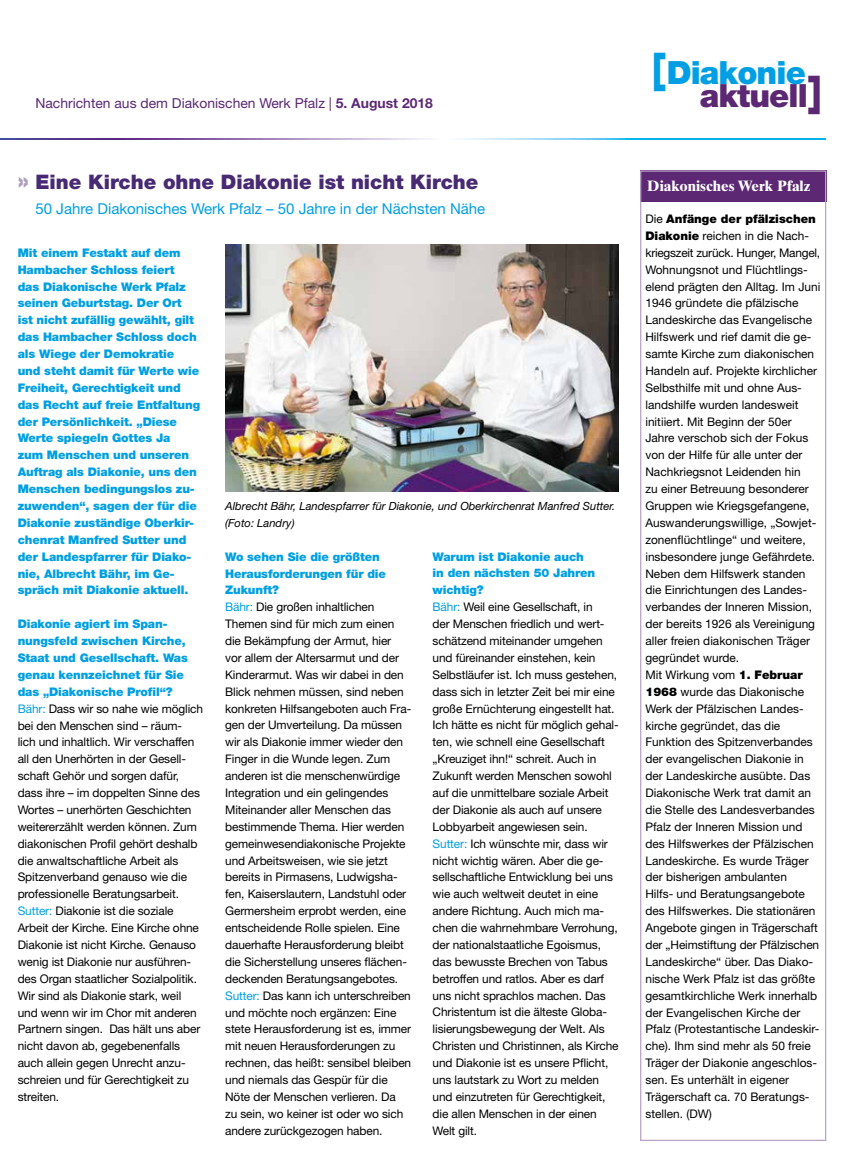
<style>
.page{position:relative;width:844px;height:1170px;background:#fff}
.page>*{position:absolute;margin:0;border:0;box-sizing:border-box;transform-origin:0 0}
.t1{font:900 32px "Helvetica Neue LT Std";letter-spacing:-.03em;color:#009fe3}
.t2{font:900 32px "Helvetica Neue LT Std";letter-spacing:-.03em;color:#5c2874}
.t3{font:900 20px "Helvetica Neue LT Std";color:#482974}
.t4{font:15px "Helvetica Neue LT Std";color:#009fe3}
.t5{font:700 15px "Times Ten LT Std";color:#fff}
.t6{font:13.75px "Helvetica Neue LT Std";color:#5c2874}
.t7{font:11.88px/16.9px "Helvetica Neue LT Std";letter-spacing:-.01em;color:#000}
.t8{font:900 11.88px/16.9px "Helvetica Neue LT Std";letter-spacing:-.01em;color:#009fe3}
.t9{font:italic 11.25px/16.9px "Helvetica Neue LT Std";color:#000}
.s1{font-weight:700}
.s2{font-size:25px;color:#b09fc3}
.s3{font-weight:900;color:#009fe3}
.s4{color:#009fe3}
.s5{font-size:42.75px}
.s6{font-weight:900}
</style>
<div class="page">
<svg style="left:0;top:138px;width:825px;height:2px;background:#739cd0"></svg>
<img style="left:225px;top:245px;width:393px;height:246px">
<div style="left:640px;top:170px;width:186px;height:32px;background:#5c2874"></div>
<div style="left:640px;top:170px;width:186px;height:970px;border:1px solid #b9a1c3"></div>
<p class="t6" style="left:35px;top:95px;width:399px">Nachrichten aus dem Diakonischen Werk Pfalz | <span class="s1">5. August 2018</span></p>
<h2 class="t3" style="left:18px;top:170px;width:462px"><span class="s2">»</span> Eine Kirche ohne Diakonie ist nicht Kirche</h2>
<p class="t4" style="left:35px;top:200px;width:451px">50 Jahre Diakonisches Werk Pfalz – 50 Jahre in der Nächsten Nähe</p>
<p class="t8" style="left:18px;top:244px;width:184px">Mit einem Festakt auf dem<br>Hambacher Schloss feiert<br>das Diakonische Werk Pfalz seinen Geburtstag. Der Ort<br>ist nicht zufällig gewählt, gilt das Hambacher Schloss doch als Wiege der Demokratie<br>und steht damit für Werte wie<br>Freiheit, Gerechtigkeit und das Recht auf freie Entfaltung der Persönlichkeit. „Diese<br>Werte spiegeln Gottes Ja<br>zum Menschen und unseren<br>Auftrag als Diakonie, uns den<br>Menschen bedingungslos zu&shy;zuwenden“, sagen der für die<br>Diakonie zuständige Oberkir&shy;chenrat Manfred Sutter und der Landespfarrer für Diako&shy;nie, Albrecht Bähr, im Ge&shy;spräch mit Diakonie aktuell.</p>
<p class="t7" style="left:18px;top:615px;width:187px"><span class="s3">Diakonie agiert im Span&shy;nungsfeld zwischen Kirche,<br>Staat und Gesellschaft. Was genau kennzeichnet für Sie das „Diakonische Profil“?<br></span><span class="s4">Bähr:</span> Dass wir so nahe wie möglich bei den Menschen sind – räum-<br>lich und inhaltlich. Wir verschaffen all den Unerhörten in der Gesell&shy;schaft Gehör und sorgen dafür, dass ihre – im doppelten Sinne des<br>Wortes – unerhörten Geschichten weitererzählt werden können. Zum diakonischen Profil gehört deshalb die anwaltschaftliche Arbeit als<br>Spitzenverband genauso wie die professionelle Beratungsarbeit.<br><span class="s4">Sutter:</span> Diakonie ist die soziale<br>Arbeit der Kirche. Eine Kirche ohne<br>Diakonie ist nicht Kirche. Genauso wenig ist Diakonie nur ausführen&shy;des Organ staatlicher Sozialpolitik.<br>Wir sind als Diakonie stark, weil und wenn wir im Chor mit anderen<br>Partnern singen. Das hält uns aber nicht davon ab, gegebenenfalls auch allein gegen Unrecht anzu&shy;schreien und für Gerechtigkeit zu streiten.</p>
<p class="t9" style="left:225px;top:497px;width:391px">Albrecht Bähr, Landespfarrer für Diakonie, und Oberkirchenrat Manfred Sutter. (Foto: Landry)</p>
<p class="t7" style="left:225px;top:547px;width:188px"><span class="s3">Wo sehen Sie die größten<br>Herausforderungen für die<br>Zukunft?<br></span><span class="s4">Bähr:</span> Die großen inhaltlichen<br>Themen sind für mich zum einen die Bekämpfung der Armut, hier<br>vor allem der Altersarmut und der<br>Kinderarmut. Was wir dabei in den<br>Blick nehmen müssen, sind neben konkreten Hilfsangeboten auch Fra&shy;gen der Umverteilung. Da müssen wir als Diakonie immer wieder den<br>Finger in die Wunde legen. Zum anderen ist die menschenwürdige<br>Integration und ein gelingendes<br>Miteinander aller Menschen das bestimmende Thema. Hier werden gemeinwesendiakonische Projekte und Arbeitsweisen, wie sie jetzt bereits in Pirmasens, Ludwigsha&shy;fen, Kaiserslautern, Landstuhl oder<br>Germersheim erprobt werden, eine entscheidende Rolle spielen. Eine dauerhafte Herausforderung bleibt die Sicherstellung unseres flächen&shy;deckenden Beratungsangebotes.<br><span class="s4">Sutter:</span> Das kann ich unterschreiben und möchte noch ergänzen: Eine stete Herausforderung ist es, immer mit neuen Herausforderungen zu rechnen, das heißt: sensibel bleiben und niemals das Gespür für die<br>Nöte der Menschen verlieren. Da<br>zu sein, wo keiner ist oder wo sich andere zurückgezogen haben.</p>
<p class="t7" style="left:432px;top:547px;width:187px"><span class="s3">Warum ist Diakonie auch<br>in den nächsten 50 Jahren wichtig?<br></span><span class="s4">Bähr:</span> Weil eine Gesellschaft, in<br>der Menschen friedlich und wert&shy;schätzend miteinander umgehen und füreinander einstehen, kein<br>Selbstläufer ist. Ich muss gestehen, dass sich in letzter Zeit bei mir eine große Ernüchterung eingestellt hat.<br>Ich hätte es nicht für möglich gehal&shy;ten, wie schnell eine Gesellschaft „Kreuziget ihn!“ schreit. Auch in<br>Zukunft werden Menschen sowohl auf die unmittelbare soziale Arbeit der Diakonie als auch auf unsere<br>Lobbyarbeit angewiesen sein.<br><span class="s4">Sutter:</span> Ich wünschte mir, dass wir nicht wichtig wären. Aber die ge&shy;sellschaftliche Entwicklung bei uns wie auch weltweit deutet in eine andere Richtung. Auch mich ma&shy;chen die wahrnehmbare Verrohung, der nationalstaatliche Egoismus, das bewusste Brechen von Tabus betroffen und ratlos. Aber es darf uns nicht sprachlos machen. Das<br>Christentum ist die älteste Globa&shy;lisierungsbewegung der Welt. Als<br>Christen und Christinnen, als Kirche und Diakonie ist es unsere Pflicht, uns lautstark zu Wort zu melden und einzutreten für Gerechtigkeit, die allen Menschen in der einen<br>Welt gilt.</p>
<h1 class="t1" style="left:652px;top:53px;width:155px"><span class="s5">[</span>Diakonie</h1>
<h1 class="t2" style="left:699px;top:77px;width:122px">aktuell<span class="s5">]</span></h1>
<p class="t5" style="left:647px;top:177px;width:165px">Diakonisches Werk Pfalz</p>
<p class="t7" style="left:645px;top:210px;width:176px">Die <span class="s6">Anfänge der pfälzischen<br>Diakonie</span> reichen in die Nach&shy;kriegszeit zurück. Hunger, Mangel,<br>Wohnungsnot und Flüchtlings&shy;elend prägten den Alltag. Im Juni<br>1946 gründete die pfälzische<br>Landeskirche das Evangelische<br>Hilfswerk und rief damit die ge&shy;samte Kirche zum diakonischen<br>Handeln auf. Projekte kirchlicher<br>Selbsthilfe mit und ohne Aus&shy;landshilfe wurden landesweit initiiert. Mit Beginn der 50er<br>Jahre verschob sich der Fokus von der Hilfe für alle unter der<br>Nachkriegsnot Leidenden hin<br>zu einer Betreuung besonderer<br>Gruppen wie Kriegsgefangene,<br>Auswanderungswillige, „Sowjet&shy;zonenflüchtlinge“ und weitere, insbesondere junge Gefährdete.<br>Neben dem Hilfswerk standen die Einrichtungen des Landes&shy;verbandes der Inneren Mission, der bereits 1926 als Vereinigung aller freien diakonischen Träger gegründet wurde.<br>Mit Wirkung vom <span class="s6">1. Februar<br>1968</span> wurde das Diakonische<br>Werk der Pfälzischen Landes&shy;kirche gegründet, das die<br>Funktion des Spitzenverbandes der evangelischen Diakonie in der Landeskirche ausübte. Das<br>Diakonische Werk trat damit an die Stelle des Landesverbandes<br>Pfalz der Inneren Mission und des Hilfswerkes der Pfälzischen<br>Landeskirche. Es wurde Träger der bisherigen ambulanten<br>Hilfs- und Beratungsangebote des Hilfswerkes. Die stationären<br>Angebote gingen in Trägerschaft der „Heimstiftung der Pfälzischen<br>Landeskirche“ über. Das Diako&shy;nische Werk Pfalz ist das größte gesamtkirchliche Werk innerhalb der Evangelischen Kirche der<br>Pfalz (Protestantische Landeskir&shy;che). Ihm sind mehr als 50 freie<br>Träger der Diakonie angeschlos&shy;sen. Es unterhält in eigener<br>Trägerschaft ca. 70 Beratungs&shy;stellen. (DW)</p>
</div>
